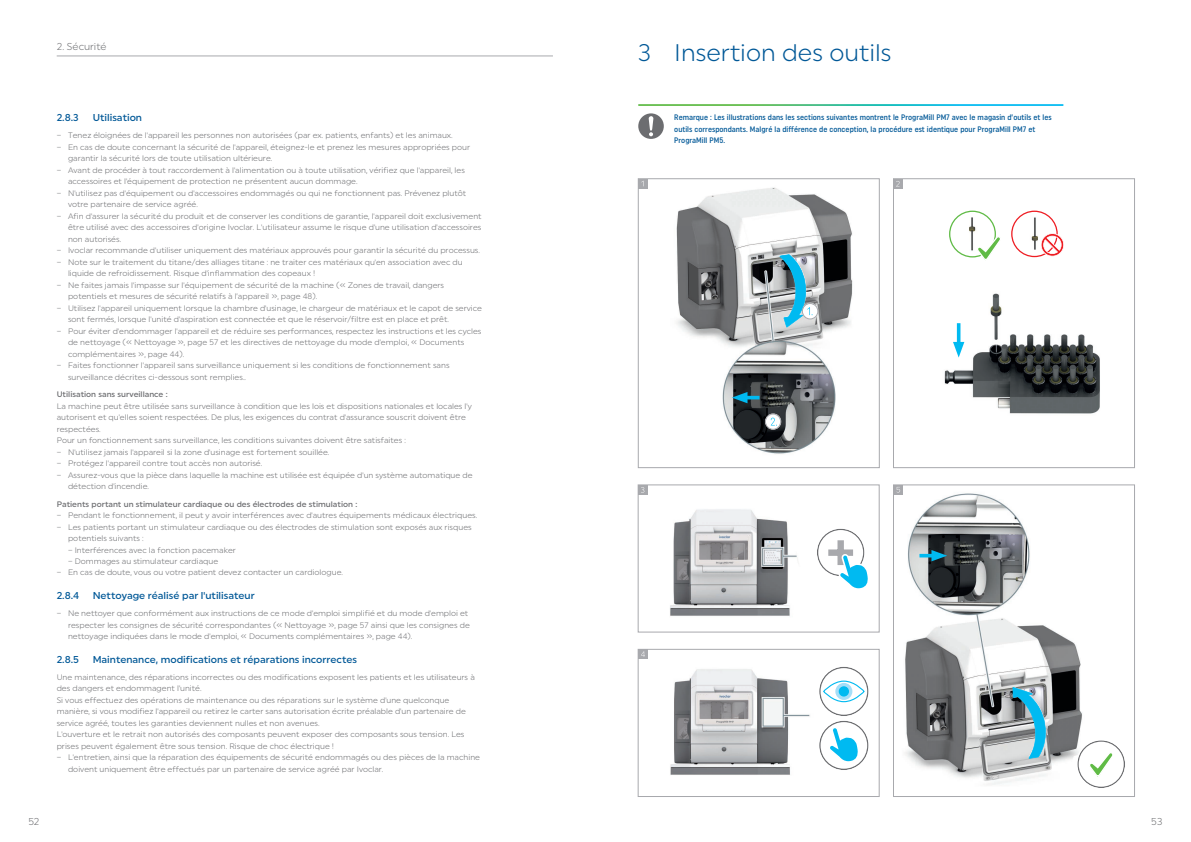
<style>
.page{position:relative;width:1191px;height:842px;background:#fff}
.page>*{position:absolute;margin:0;border:0;box-sizing:border-box;transform-origin:0 0}
.t1{font:24px "Uniform Pro Ivoclar Lgt";color:#015897}
.t2{font:500 10px "Uniform Pro Ivoclar";color:#015897}
.t3{font:10px "Uniform Pro Ivoclar Lgt";color:#6c6d70}
.t4{font:8px/11.5px "Uniform Pro Ivoclar Lgt";color:#6c6d70}
.t5{font:500 8px/11.5px "Uniform Pro Ivoclar Con";color:#015897}
.t6{font:500 8px "Uniform Pro Ivoclar";color:#6c6d70}
</style>
<div class="page">
<img style="left:670px;top:669px;width:140px;height:106px">
<div style="left:638px;top:649px;width:241px;height:148px;border:1px solid #a8a9ad"></div>
<div style="left:638px;top:649px;width:10px;height:10px;background:#a8a9ad"></div>
<svg style="left:641px;top:651px;width:4px;height:6px"></svg>
<svg style="left:819px;top:667px;width:50px;height:103px"></svg>
<img style="left:944px;top:293px;width:156px;height:121px">
<div style="left:893px;top:179px;width:241px;height:289px;border:1px solid #a8a9ad"></div>
<svg style="left:893px;top:179px;width:10px;height:10px"></svg>
<svg style="left:949px;top:211px;width:51px;height:49px"></svg>
<svg style="left:1011px;top:211px;width:53px;height:46px"></svg>
<hr style="left:957px;top:323px;width:3px;height:25px;background:#00baf1">
<svg style="left:953px;top:342px;width:11px;height:16px"></svg>
<img style="left:670px;top:509px;width:127px;height:108px">
<div style="left:638px;top:485px;width:241px;height:147px;border:1px solid #a8a9ad"></div>
<svg style="left:638px;top:485px;width:10px;height:10px"></svg>
<svg style="left:817px;top:528px;width:51px;height:61px"></svg>
<img style="left:905px;top:493px;width:177px;height:292px">
<div style="left:893px;top:485px;width:241px;height:312px;border:1px solid #a8a9ad"></div>
<div style="left:893px;top:485px;width:10px;height:10px;background:#a8a9ad"></div>
<svg style="left:896px;top:487px;width:4px;height:6px"></svg>
<svg style="left:1012px;top:687px;width:39px;height:72px;background:#79afc0"></svg>
<svg style="left:1076px;top:739px;width:49px;height:49px"></svg>
<hr style="left:919px;top:554px;width:19px;height:3px;background:#00baf1">
<svg style="left:931px;top:550px;width:16px;height:11px"></svg>
<img style="left:676px;top:187px;width:177px;height:267px">
<div style="left:638px;top:179px;width:241px;height:289px;border:1px solid #a8a9ad"></div>
<div style="left:638px;top:179px;width:10px;height:10px;background:#a8a9ad"></div>
<hr style="left:741px;top:396px;width:18px;height:3px;background:#00baf1">
<svg style="left:732px;top:392px;width:15px;height:11px"></svg>
<svg style="left:802px;top:303px;width:16px;height:16px"></svg>
<div style="left:802px;top:303px;width:16px;height:16px;border:1px solid #a8a9ad;border-radius:50%"></div>
<svg style="left:779px;top:254px;width:33px;height:73px;background:#76b2c5"></svg>
<svg style="left:765px;top:414px;width:15px;height:15px"></svg>
<div style="left:765px;top:414px;width:16px;height:16px;border:1px solid #a8a9ad;border-radius:50%"></div>
<svg style="left:771px;top:418px;width:6px;height:8px"></svg>
<div style="left:638px;top:113px;width:26px;height:26px;background:#6c6d70;border-radius:50%"></div>
<svg style="left:648px;top:116px;width:5px;height:20px"></svg>
<hr style="left:57px;top:56px;width:496px;height:1px;background:#a8a9ad">
<p class="t3" style="left:57px;top:41px;width:51px">2. Sécurité</p>
<p class="t2" style="left:57px;top:112px;width:24px">2.8.3</p>
<p class="t2" style="left:93px;top:112px;width:51px">Utilisation</p>
<p class="t4" style="left:57px;top:129px;width:397px">– Tenez éloignées de l'appareil les personnes non autorisées (par ex. patients, enfants) et les animaux.</p>
<p class="t4" style="left:68px;top:141px;width:403px;text-indent:-11px">– En cas de doute concernant la sécurité de l'appareil, éteignez-le et prenez les mesures appropriées pour garantir la sécurité lors de toute utilisation ultérieure.</p>
<p class="t4" style="left:68px;top:164px;width:398px;text-indent:-11px">– Avant de procéder à tout raccordement à l'alimentation ou à toute utilisation, vérifiez que l'appareil, les accessoires et l'équipement de protection ne présentent aucun dommage.</p>
<p class="t4" style="left:68px;top:187px;width:400px;text-indent:-11px">– N'utilisez pas d'équipement ou d'accessoires endommagés ou qui ne fonctionnent pas. Prévenez plutôt votre partenaire de service agréé.</p>
<p class="t4" style="left:68px;top:210px;width:415px;text-align:justify;text-indent:-11px">– Afin d'assurer la sécurité du produit et de conserver les conditions de garantie, l'appareil doit exclusivement être utilisé avec des accessoires d'origine Ivoclar. L'utilisateur assume le risque d'une utilisation d'accessoires non autorisés.</p>
<p class="t4" style="left:57px;top:244px;width:425px">– Ivoclar recommande d'utiliser uniquement des matériaux approuvés pour garantir la sécurité du processus.</p>
<p class="t4" style="left:68px;top:256px;width:396px;text-indent:-11px">– Note sur le traitement du titane/des alliages titane : ne traiter ces matériaux qu'en association avec du liquide de refroidissement. Risque d'inflammation des copeaux !</p>
<p class="t4" style="left:68px;top:279px;width:377px;text-indent:-11px">– Ne faites jamais l'impasse sur l'équipement de sécurité de la machine (« Zones de travail, dangers potentiels et mesures de sécurité relatifs à l’appareil », page 48).</p>
<p class="t4" style="left:68px;top:302px;width:415px;text-indent:-11px">– Utilisez l'appareil uniquement lorsque la chambre d'usinage, le chargeur de matériaux et le capot de service sont fermés, lorsque l'unité d'aspiration est connectée et que le réservoir/filtre est en place et prêt.</p>
<p class="t4" style="left:68px;top:325px;width:415px;text-indent:-11px">– Pour éviter d'endommager l'appareil et de réduire ses performances, respectez les instructions et les cycles de nettoyage (« Nettoyage », page 57 et les directives de nettoyage du mode d'emploi, « Documents complémentaires », page 44).</p>
<p class="t4" style="left:68px;top:359px;width:383px;text-indent:-11px">– Faites fonctionner l'appareil sans surveillance uniquement si les conditions de fonctionnement sans surveillance décrites ci-dessous sont remplies..</p>
<p class="t6" style="left:57px;top:390px;width:112px">Utilisation sans surveillance :</p>
<p class="t4" style="left:57px;top:400px;width:416px">La machine peut être utilisée sans surveillance à condition que les lois et dispositions nationales et locales l'y autorisent et qu'elles soient respectées. De plus, les exigences du contrat d'assurance souscrit doivent être respectées.<br>Pour un fonctionnement sans surveillance, les conditions suivantes doivent être satisfaites :</p>
<p class="t4" style="left:57px;top:446px;width:274px">– N'utilisez jamais l'appareil si la zone d'usinage est fortement souillée.</p>
<p class="t4" style="left:57px;top:457px;width:207px">– Protégez l'appareil contre tout accès non autorisé.</p>
<p class="t4" style="left:68px;top:469px;width:406px;text-indent:-11px">– Assurez-vous que la pièce dans laquelle la machine est utilisée est équipée d'un système automatique de détection d'incendie.</p>
<p class="t6" style="left:57px;top:499px;width:302px">Patients portant un stimulateur cardiaque ou des électrodes de stimulation :</p>
<p class="t4" style="left:57px;top:509px;width:422px">– Pendant le fonctionnement, il peut y avoir interférences avec d'autres équipements médicaux électriques.</p>
<p class="t4" style="left:68px;top:521px;width:405px;text-indent:-11px">– Les patients portant un stimulateur cardiaque ou des électrodes de stimulation sont exposés aux risques potentiels suivants :</p>
<p class="t4" style="left:68px;top:544px;width:169px">– Interférences avec la fonction pacemaker</p>
<p class="t4" style="left:68px;top:555px;width:152px">– Dommages au stimulateur cardiaque</p>
<p class="t4" style="left:57px;top:567px;width:288px">– En cas de doute, vous ou votre patient devez contacter un cardiologue.</p>
<p class="t2" style="left:57px;top:590px;width:24px">2.8.4</p>
<p class="t2" style="left:93px;top:590px;width:163px">Nettoyage réalisé par l'utilisateur</p>
<p class="t4" style="left:68px;top:608px;width:403px;text-indent:-11px">– Ne nettoyer que conformément aux instructions de ce mode d'emploi simplifié et du mode d'emploi et respecter les consignes de sécurité correspondantes (« Nettoyage », page 57 ainsi que les consignes de nettoyage indiquées dans le mode d'emploi, « Documents complémentaires », page 44).</p>
<p class="t2" style="left:57px;top:653px;width:24px">2.8.5</p>
<p class="t2" style="left:93px;top:653px;width:266px">Maintenance, modifications et réparations incorrectes</p>
<p class="t4" style="left:57px;top:671px;width:419px">Une maintenance, des réparations incorrectes ou des modifications exposent les patients et les utilisateurs à des dangers et endommagent l'unité.<br>Si vous effectuez des opérations de maintenance ou des réparations sur le système d'une quelconque manière, si vous modifiez l'appareil ou retirez le carter sans autorisation écrite préalable d'un partenaire de service agréé, toutes les garanties deviennent nulles et non avenues.<br>L'ouverture et le retrait non autorisés des composants peuvent exposer des composants sous tension. Les prises peuvent également être sous tension. Risque de choc électrique !</p>
<p class="t4" style="left:68px;top:752px;width:413px;text-indent:-11px">– L'entretien, ainsi que la réparation des équipements de sécurité endommagés ou des pièces de la machine doivent uniquement être effectués par un partenaire de service agréé par Ivoclar.</p>
<h1 class="t1" style="left:638px;top:38px;width:255px">3 Insertion des outils</h1>
<p class="t5" style="left:674px;top:111px;width:379px">Remarque : Les illustrations dans les sections suivantes montrent le PrograMill PM7 avec le magasin d’outils et les outils correspondants. Malgré la différence de conception, la procédure est identique pour PrograMill PM7 et<br>PrograMill PM5.</p>
<p class="t3" style="left:28px;top:816px;width:13px">52</p>
<p class="t3" style="left:1151px;top:816px;width:13px">53</p>
</div>
